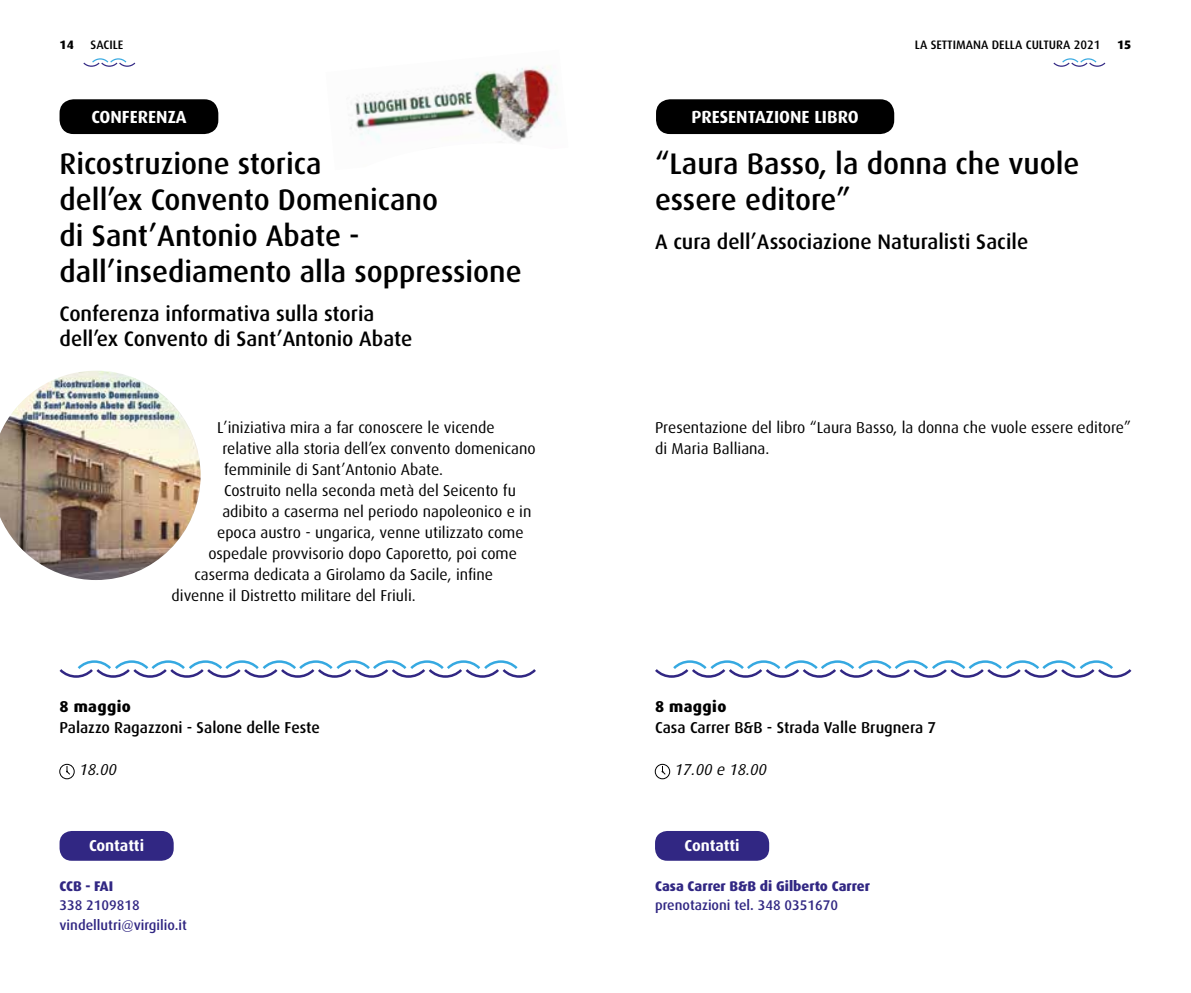
<style>
.page{position:relative;width:1191px;height:993px;background:#fff}
.page>*{position:absolute;margin:0;border:0;box-sizing:border-box;transform-origin:0 0}
.t1{font:500 29.75px/35.7px "Dax";color:#000}
.t2{font:500 21px/25.2px "Dax";color:#000}
.t3{font:700 17.5px "Dax";color:#fff}
.t4{font:15.75px/21px "Dax";color:#000}
.t5{font:500 15.75px "Dax";color:#000}
.t6{font:italic 15.75px "Dax";color:#000}
.t7{font:700 15.75px "Dax";letter-spacing:-.005em;color:#fff}
.t8{font:800 15.75px "Dax";letter-spacing:.025em;color:#000}
.t9{font:500 14px/19.2px "Dax";color:#312783}
.t10{font:800 14px "Dax";color:#312783}
.t11{font:500 12.25px "Dax";color:#000}
.t12{font:800 12.25px "Dax";color:#000}
</style>
<div class="page">
<svg style="left:83px;top:58px;width:52px;height:9px"></svg>
<svg style="left:1053px;top:58px;width:52px;height:9px"></svg>
<div style="left:60px;top:763px;width:14px;height:15px;border:1px solid #000;border-radius:50%"></div>
<svg style="left:66px;top:765px;width:4px;height:9px"></svg>
<svg style="left:60px;top:660px;width:476px;height:17px"></svg>
<div style="left:60px;top:830px;width:114px;height:30px;background:#312783;border-radius:12px"></div>
<div style="left:60px;top:99px;width:158px;height:35px;background:#000;border-radius:14px"></div>
<div style="left:655px;top:763px;width:15px;height:15px;border:1px solid #000;border-radius:50%"></div>
<svg style="left:661px;top:765px;width:5px;height:9px"></svg>
<svg style="left:655px;top:660px;width:476px;height:17px"></svg>
<div style="left:655px;top:830px;width:114px;height:30px;background:#312783;border-radius:12px"></div>
<div style="left:656px;top:99px;width:238px;height:35px;background:#000;border-radius:14px"></div>
<img style="left:0;top:371px;width:201px;height:209px">
<img style="left:350px;top:66px;width:207px;height:76px">
<p class="t12" style="left:60px;top:38px;width:16px">14</p>
<p class="t11" style="left:90px;top:38px;width:35px">SACILE</p>
<p class="t11" style="left:915px;top:38px;width:187px">LA SETTIMANA DELLA CULTURA 2021</p>
<p class="t12" style="left:1117px;top:38px;width:16px">15</p>
<p class="t3" style="left:91px;top:107px;width:96px">CONFERENZA</p>
<h1 class="t1" style="left:60px;top:146px;width:463px">Ricostruzione storica<br>dell’ex Convento Domenicano<br>di Sant’Antonio Abate - dall’insediamento alla soppressione</h1>
<h2 class="t2" style="left:60px;top:301px;width:354px">Conferenza informativa sulla storia dell’ex Convento di Sant’Antonio Abate</h2>
<p class="t4" style="left:217px;top:417px;width:279px">L’iniziativa mira a far conoscere le vicende</p>
<p class="t4" style="left:222px;top:438px;width:315px">relative alla storia dell’ex convento domenicano</p>
<p class="t4" style="left:224px;top:459px;width:220px">femminile di Sant’Antonio Abate.</p>
<p class="t4" style="left:224px;top:480px;width:293px">Costruito nella seconda metà del Seicento fu</p>
<p class="t4" style="left:222px;top:501px;width:310px">adibito a caserma nel periodo napoleonico e in</p>
<p class="t4" style="left:217px;top:522px;width:308px">epoca austro - ungarica, venne utilizzato come</p>
<p class="t4" style="left:208px;top:543px;width:310px">ospedale provvisorio dopo Caporetto, poi come</p>
<p class="t4" style="left:194px;top:564px;width:300px">caserma dedicata a Girolamo da Sacile, infine</p>
<p class="t4" style="left:172px;top:585px;width:246px">divenne il Distretto militare del Friuli.</p>
<p class="t8" style="left:60px;top:697px;width:73px">8 maggio</p>
<p class="t5" style="left:60px;top:718px;width:262px">Palazzo Ragazzoni - Salone delle Feste</p>
<p class="t6" style="left:79px;top:760px;width:39px">18.00</p>
<p class="t7" style="left:89px;top:836px;width:57px">Contatti</p>
<p class="t10" style="left:60px;top:878px;width:55px">CCB - FAI</p>
<p class="t9" style="left:60px;top:895px;width:129px">338 2109818 vindellutri@virgilio.it</p>
<p class="t3" style="left:691px;top:107px;width:169px">PRESENTAZIONE LIBRO</p>
<h1 class="t1" style="left:655px;top:146px;width:426px">“Laura Basso, la donna che vuole essere editore”</h1>
<h2 class="t2" style="left:655px;top:229px;width:375px">A cura dell’Associazione Naturalisti Sacile</h2>
<p class="t4" style="left:655px;top:417px;width:477px">Presentazione del libro “Laura Basso, la donna che vuole essere editore” di Maria Balliana.</p>
<p class="t8" style="left:655px;top:697px;width:73px">8 maggio</p>
<p class="t5" style="left:655px;top:718px;width:283px">Casa Carrer B&amp;B - Strada Valle Brugnera 7</p>
<p class="t6" style="left:675px;top:760px;width:94px">17.00 e 18.00</p>
<p class="t7" style="left:684px;top:836px;width:57px">Contatti</p>
<p class="t10" style="left:655px;top:878px;width:216px">Casa Carrer B&amp;B di Gilberto Carrer</p>
<p class="t9" style="left:655px;top:895px;width:184px">prenotazioni tel. 348 0351670</p>
</div>
